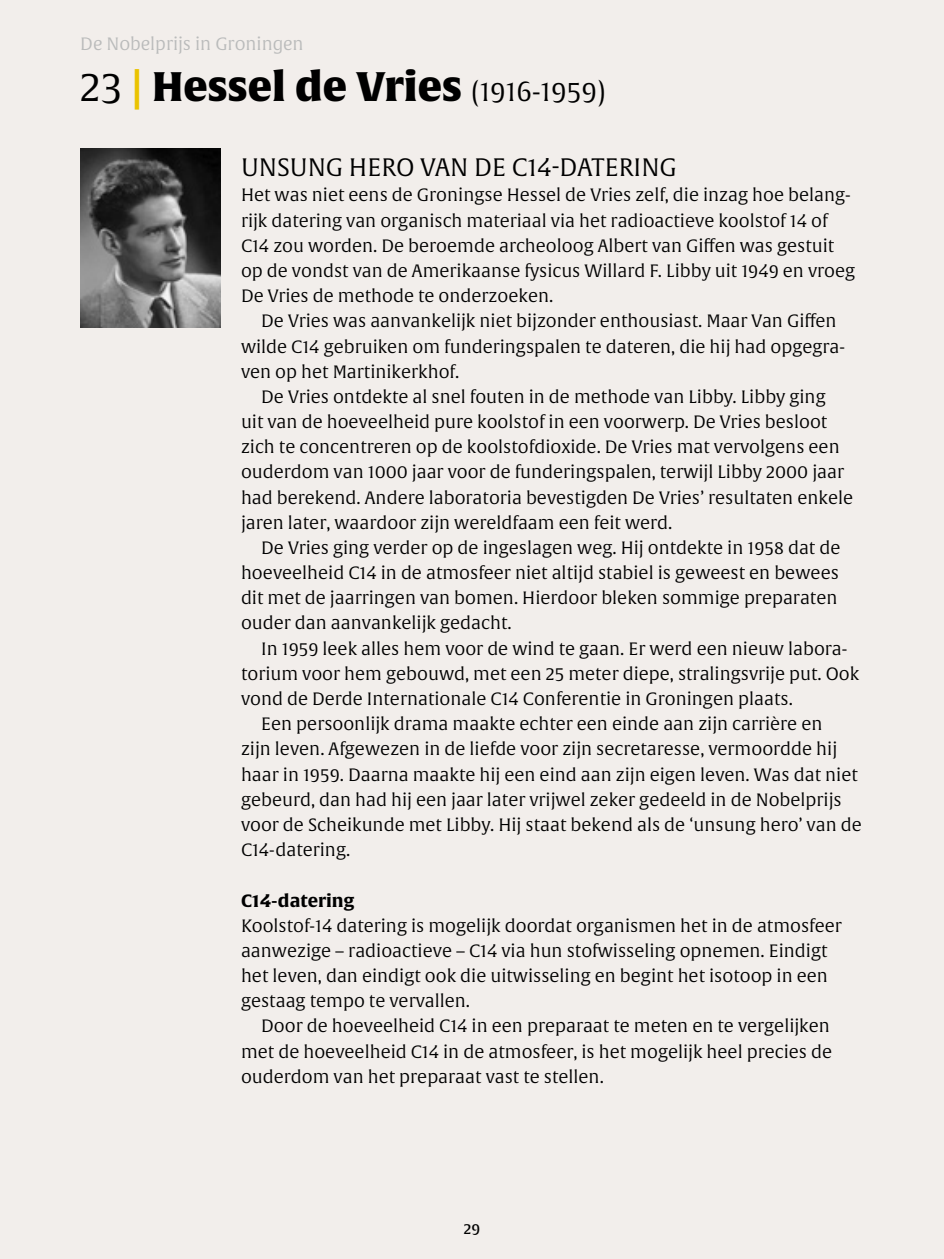
<style>
.page{position:relative;width:944px;height:1259px;background:#f2eeeb}
.page>*{position:absolute;margin:0;border:0;box-sizing:border-box;transform-origin:0 0}
.t1{font:40.5px "Alverata Bl";color:#000}
.t2{font:24.75px "Alverata Lt";color:#000}
.t3{font:17.55px/25.2px "Alverata Lt";color:#000}
.t4{font:17.55px "Alverata Informal Lt";color:#babbbb}
.t5{font:700 17.55px "Alverata";color:#000}
.t6{font:14.62px "Alverata Informal Md";color:#000}
.s1{font-family:"Alverata Informal Lt"}
.s2{color:#eac300}
.s3{font-family:"Alverata Irregular Lt";font-size:27px}
</style>
<div class="page">
<img style="left:80px;top:148px;width:141px;height:179px">
<p class="t4" style="left:80px;top:34px;width:225px">De Nobelprijs in Groningen</p>
<h1 class="t1" style="left:80px;top:61px;width:527px"><span class="s1">23</span> <span class="s2">|</span> Hessel de Vries <span class="s3">(1916-1959)</span></h1>
<h2 class="t2" style="left:241px;top:153px;width:437px">UNSUNG HERO VAN DE C14-DATERING</h2>
<p class="t3" style="left:241px;top:183px;width:616px">Het was niet eens de Groningse Hessel de Vries zelf, die inzag hoe belang&shy;rijk datering van organisch materiaal via het radioactieve koolstof 14 of C14 zou worden. De beroemde archeoloog Albert van Giffen was gestuit op de vondst van de Amerikaanse fysicus Willard F. Libby uit 1949 en vroeg De Vries de methode te onderzoeken.</p>
<p class="t3" style="left:241px;top:309px;width:606px;text-indent:20px">De Vries was aanvankelijk niet bijzonder enthousiast. Maar Van Giffen wilde C14 gebruiken om funderingspalen te dateren, die hij had opgegra&shy;ven op het Martinikerkhof.</p>
<p class="t3" style="left:241px;top:385px;width:614px;text-indent:20px">De Vries ontdekte al snel fouten in de methode van Libby. Libby ging<br>uit van de hoeveelheid pure koolstof in een voorwerp. De Vries besloot zich te concentreren op de koolstofdioxide. De Vries mat vervolgens een ouderdom van 1000 jaar voor de funderingspalen, terwijl Libby 2000 jaar had berekend. Andere laboratoria bevestigden De Vries’ resultaten enkele jaren later, waardoor zijn wereldfaam een feit werd.</p>
<p class="t3" style="left:241px;top:536px;width:601px;text-indent:20px">De Vries ging verder op de ingeslagen weg. Hij ontdekte in 1958 dat de hoeveelheid C14 in de atmosfeer niet altijd stabiel is geweest en bewees dit met de jaarringen van bomen. Hierdoor bleken sommige preparaten ouder dan aanvankelijk gedacht.</p>
<p class="t3" style="left:261px;top:636px;width:588px">In 1959 leek alles hem voor de wind te gaan. Er werd een nieuw labora-</p>
<p class="t3" style="left:241px;top:661px;width:620px">torium voor hem gebouwd, met een 25 meter diepe, stralingsvrije put. Ook</p>
<p class="t3" style="left:241px;top:687px;width:553px">vond de Derde Internationale C14 Conferentie in Groningen plaats.</p>
<p class="t3" style="left:261px;top:712px;width:563px">Een persoonlijk drama maakte echter een einde aan zijn carrière en</p>
<p class="t3" style="left:241px;top:737px;width:598px">zijn leven. Afgewezen in de liefde voor zijn secretaresse, vermoordde hij</p>
<p class="t3" style="left:241px;top:762px;width:618px">haar in 1959. Daarna maakte hij een eind aan zijn eigen leven. Was dat niet</p>
<p class="t3" style="left:241px;top:787px;width:602px">gebeurd, dan had hij een jaar later vrijwel zeker gedeeld in de Nobelprijs</p>
<p class="t3" style="left:241px;top:812px;width:622px">voor de Scheikunde met Libby. Hij staat bekend als de ‘unsung hero’ van de</p>
<p class="t3" style="left:241px;top:838px;width:111px">C14-datering.</p>
<p class="t5" style="left:241px;top:889px;width:115px">C14-datering</p>
<p class="t3" style="left:241px;top:913px;width:602px">Koolstof-14 datering is mogelijk doordat organismen het in de atmosfeer aanwezige – radioactieve – C14 via hun stofwisseling opnemen. Eindigt het leven, dan eindigt ook die uitwisseling en begint het isotoop in een gestaag tempo te vervallen.</p>
<p class="t3" style="left:241px;top:1014px;width:593px;text-indent:20px">Door de hoeveelheid C14 in een preparaat te meten en te vergelijken met de hoeveelheid C14 in de atmosfeer, is het mogelijk heel precies de ouderdom van het preparaat vast te stellen.</p>
<p class="t6" style="left:464px;top:1219px;width:18px">29</p>
</div>
